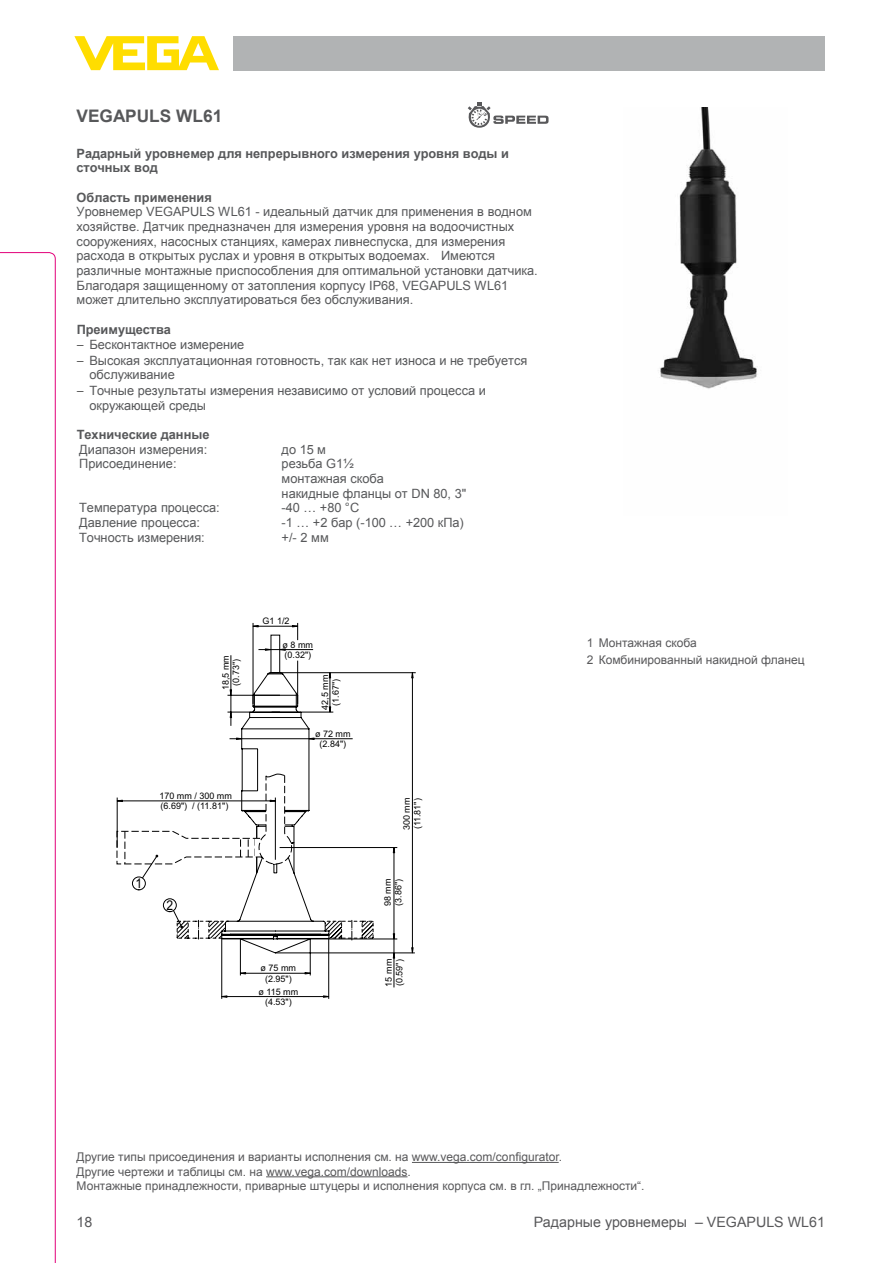
<style>
.page{position:relative;width:893px;height:1263px;background:#fff}
.page>*{position:absolute;margin:0;border:0;box-sizing:border-box;transform-origin:0 0}
.t1{font:700 17.25px "Arial";color:#57585a}
.t2{font:14.25px "Arial";color:#58585a}
.t3{font:13.5px "Arial";color:#000;scale:.9 1}
.t4{font:12.75px/14.7px "Arial";color:#57585a}
.t5{font:700 12.75px/14.7px "Arial";color:#57585a}
.t6{font:12px/14.4px "Arial";color:#58585a}
.t7{font:9px/10.5px "Arial";color:#000}
</style>
<div class="page">
<div style="left:234px;top:36px;width:591px;height:34px;background:#b1b3b4"></div>
<svg style="left:74px;top:36px;width:145px;height:34px"></svg>
<svg style="left:468px;top:102px;width:81px;height:26px"></svg>
<img style="left:660px;top:107px;width:98px;height:282px">
<div style="left:271px;top:635px;width:9px;height:38px;border:1px solid #000"></div>
<svg style="left:323px;top:995px;width:7px;height:3px"></svg>
<svg style="left:411px;top:947px;width:3px;height:6px"></svg>
<hr style="left:394px;top:848px;width:1px;height:139px;background:#000">
<hr style="left:270px;top:672px;width:146px;height:1px;background:#000">
<hr style="left:412px;top:673px;width:1px;height:280px;background:#000">
<hr style="left:280px;top:847px;width:117px;height:1px;background:#000">
<hr style="left:329px;top:939px;width:68px;height:1px;background:#000">
<hr style="left:275px;top:953px;width:140px;height:1px;background:#000">
<hr style="left:240px;top:973px;width:70px;height:1px;background:#000">
<hr style="left:222px;top:996px;width:107px;height:1px;background:#000">
<hr style="left:240px;top:939px;width:1px;height:36px;background:#000">
<hr style="left:310px;top:939px;width:1px;height:36px;background:#000">
<hr style="left:254px;top:626px;width:44px;height:1px;background:#000">
<svg style="left:265px;top:648px;width:21px;height:3px"></svg>
<hr style="left:258px;top:649px;width:55px;height:1px;background:#000">
<hr style="left:253px;top:623px;width:1px;height:81px;background:#000">
<hr style="left:297px;top:661px;width:1px;height:43px;background:#000">
<svg style="left:292px;top:623px;width:7px;height:17px"></svg>
<hr style="left:221px;top:939px;width:1px;height:60px;background:#000">
<hr style="left:328px;top:939px;width:1px;height:60px;background:#000">
<hr style="left:231px;top:655px;width:1px;height:71px;background:#000">
<svg style="left:116px;top:670px;width:258px;height:284px"></svg>
<hr style="left:230px;top:738px;width:123px;height:1px;background:#000">
<hr style="left:412px;top:1162px;width:147px;height:1px;background:#58585a">
<hr style="left:266px;top:1176px;width:141px;height:1px;background:#58585a">
<svg style="left:0;top:252px;width:56px;height:1011px"></svg>
<h1 class="t1" style="left:77px;top:105px;width:147px">VEGAPULS WL61</h1>
<p class="t5" style="left:77px;top:146px;width:434px">Радарный уровнемер для непрерывного измерения уровня воды и сточных вод</p>
<p class="t5" style="left:77px;top:190px;width:137px">Область применения</p>
<p class="t4" style="left:77px;top:205px;width:463px">Уровнемер VEGAPULS WL61 - идеальный датчик для применения в водном хозяйстве. Датчик предназначен для измерения уровня на водоочистных сооружениях, насосных станциях, камерах ливнеспуска, для измерения расхода в открытых руслах и уровня в открытых водоемах. Имеются различные монтажные приспособления для оптимальной установки датчика.<br>Благодаря защищенному от затопления корпусу IP68, VEGAPULS WL61 может длительно эксплуатироваться без обслуживания.</p>
<p class="t5" style="left:77px;top:322px;width:96px">Преимущества</p>
<p class="t4" style="left:89px;top:337px;width:439px">Бесконтактное измерение<br>Высокая эксплуатационная готовность, так как нет износа и не требуется обслуживание<br>Точные результаты измерения независимо от условий процесса и окружающей среды</p>
<p class="t5" style="left:77px;top:427px;width:134px">Технические данные</p>
<p class="t4" style="left:79px;top:442px;width:129px">Диапазон измерения:</p>
<p class="t4" style="left:282px;top:442px;width:46px">до 15 м</p>
<p class="t4" style="left:79px;top:456px;width:99px">Присоединение:</p>
<p class="t4" style="left:282px;top:456px;width:186px">резьба G1½<br>монтажная скоба<br>накидные фланцы от DN 80, 3"</p>
<p class="t4" style="left:79px;top:501px;width:142px">Температура процесса:</p>
<p class="t4" style="left:282px;top:501px;width:79px">-40 … +80 °C</p>
<p class="t4" style="left:79px;top:515px;width:122px">Давление процесса:</p>
<p class="t4" style="left:282px;top:515px;width:184px">-1 … +2 бар (-100 … +200 кПа)</p>
<p class="t4" style="left:79px;top:530px;width:127px">Точность измерения:</p>
<p class="t4" style="left:282px;top:530px;width:49px">+/- 2 мм</p>
<p class="t7" style="left:220px;top:690px;width:37px;text-align:center;rotate:-90deg">18,5 mm (0.73")</p>
<p class="t7" style="left:159px;top:790px;width:74px">170 mm / 300 mm (6.69") / (11.81")</p>
<p class="t7" style="left:263px;top:616px;width:29px">G1 1/2</p>
<p class="t7" style="left:283px;top:639px;width:32px">ø 8 mm (0.32")</p>
<p class="t7" style="left:320px;top:710px;width:37px;text-align:center;rotate:-90deg">42,5 mm (1.67")</p>
<p class="t7" style="left:315px;top:729px;width:37px;text-align:center">ø 72 mm (2.84")</p>
<p class="t3" style="left:136px;top:874px;width:9px">1</p>
<p class="t3" style="left:166px;top:896px;width:9px">2</p>
<p class="t7" style="left:261px;top:963px;width:37px;text-align:center">ø 75 mm (2.95")</p>
<p class="t7" style="left:258px;top:986px;width:41px;text-align:center">ø 115 mm (4.53")</p>
<p class="t7" style="left:402px;top:830px;width:34px;rotate:-90deg">300 mm (11.81")</p>
<p class="t7" style="left:383px;top:906px;width:29px;rotate:-90deg">98 mm (3.86")</p>
<p class="t7" style="left:384px;top:986px;width:29px;rotate:-90deg">15 mm (0.59")</p>
<p class="t6" style="left:587px;top:634px;width:219px;line-height:17.7px">1 Монтажная скоба<br>2 Комбинированный накидной фланец</p>
<p class="t6" style="left:77px;top:1150px;width:570px">Другие типы присоединения и варианты исполнения см. на www.vega.com/configurator.<br>Другие чертежи и таблицы см. на www.vega.com/downloads.<br>Монтажные принадлежности, приварные штуцеры и исполнения корпуса см. в гл. „Принадлежности“.</p>
<p class="t2" style="left:77px;top:1212px;width:17px">18</p>
<p class="t2" style="left:534px;top:1212px;width:292px">Радарные уровнемеры – VEGAPULS WL61</p>
</div>
